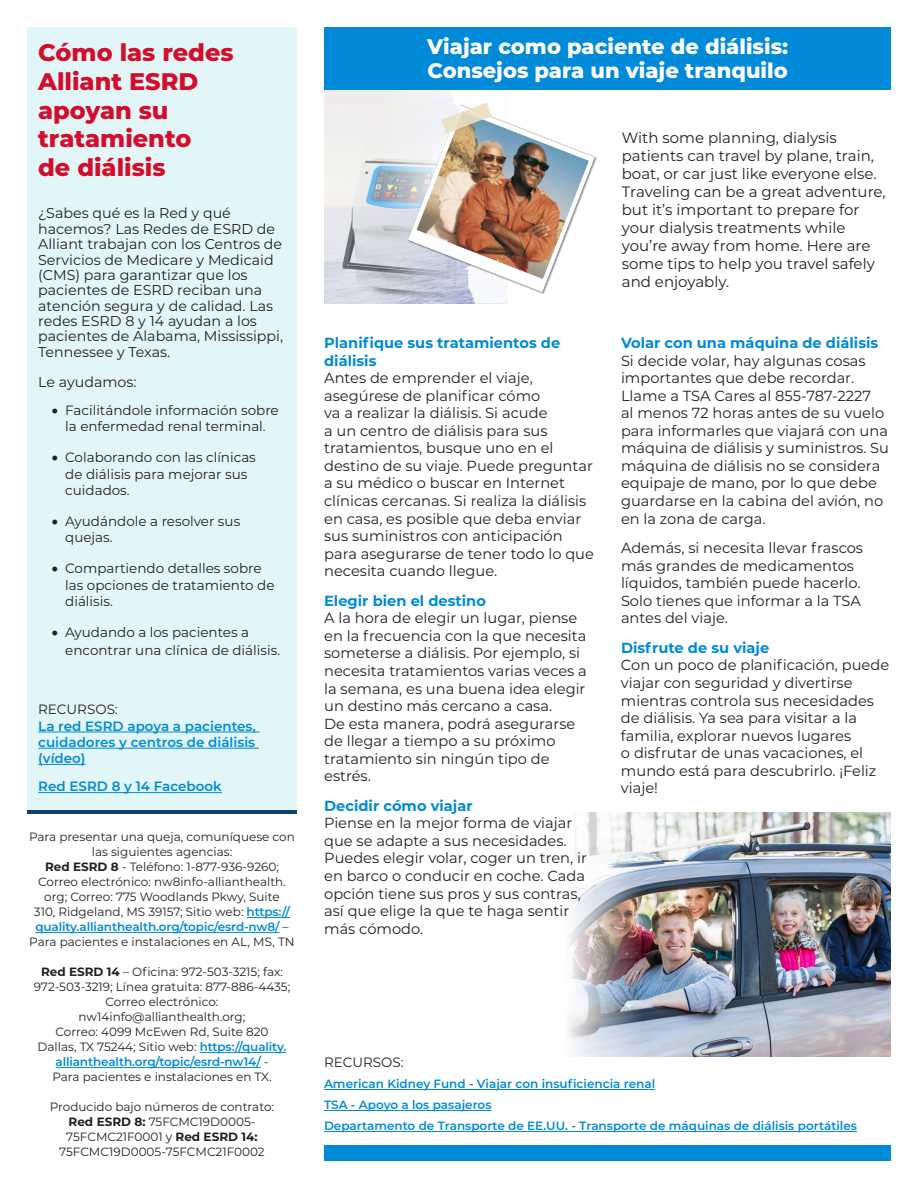
<style>
.page{position:relative;width:918px;height:1188px;background:#fff}
.page>*{position:absolute;margin:0;border:0;box-sizing:border-box;transform-origin:0 0}
.t1{font:800 24px/28.8px "Montserrat";color:#d30d2b}
.t2{font:800 21px "Montserrat";color:#fff}
.t3{font:15px/18px "Montserrat";color:#231f20}
.t4{font:14.7px/17.5px "Montserrat";color:#231f20}
.t5{font:14.25px/15.5px "Montserrat";color:#231f20}
.t6{font:13.5px/16.2px "Montserrat";color:#231f20}
.List_Paragraph{font:600 13.5px/16.2px "Montserrat";color:#008ad8}
.t7{font:12px/15px "Montserrat";color:#231f20;text-align:center}
.t8{font:600 12px/21px "Montserrat";color:#008ad8}
.s1{font-weight:700;color:#008ad8}
.s2{font-weight:400;color:#231f20}
.s3{font-weight:700}
.s4{font-weight:600;color:#008ad8}
</style>
<div class="page">
<img style="left:568px;top:812px;width:323px;height:244px">
<img style="left:324px;top:90px;width:84px;height:214px">
<img style="left:408px;top:90px;width:187px;height:214px">
<div style="left:27px;top:27px;width:270px;height:783px;background:#e2f6f8"></div>
<div style="left:324px;top:27px;width:567px;height:63px;background:#008ad8"></div>
<hr style="left:27px;top:810px;width:270px;height:4px;background:#0e4174">
<hr style="left:324px;top:1089px;width:331px;height:1px;background:#008ad8">
<hr style="left:324px;top:1110px;width:168px;height:1px;background:#008ad8">
<hr style="left:324px;top:1131px;width:533px;height:1px;background:#008ad8">
<hr style="left:38px;top:732px;width:222px;height:1px;background:#008ad8">
<hr style="left:38px;top:748px;width:221px;height:1px;background:#008ad8">
<hr style="left:38px;top:764px;width:48px;height:1px;background:#008ad8">
<hr style="left:38px;top:792px;width:184px;height:1px;background:#008ad8">
<div style="left:324px;top:1146px;width:567px;height:15px;background:#008ad8"></div>
<hr style="left:247px;top:917px;width:43px;height:1px;background:#008ad8">
<hr style="left:35px;top:932px;width:245px;height:1px;background:#008ad8">
<hr style="left:200px;top:1052px;width:86px;height:1px;background:#008ad8">
<hr style="left:56px;top:1067px;width:205px;height:1px;background:#008ad8">
<p class="t1" style="left:38px;top:37px;width:197px">Cómo las redes<br>Alliant ESRD apoyan su tratamiento<br>de diálisis</p>
<p class="t2" style="left:427px;top:31px;width:362px">Viajar como paciente de diálisis:</p>
<p class="t2" style="left:428px;top:55px;width:362px">Consejos para un viaje tranquilo</p>
<p class="t3" style="left:622px;top:128px;width:265px">With some planning, dialysis patients can travel by plane, train, boat, or car just like everyone else.<br>Traveling can be a great adventure, but it’s important to prepare for your dialysis treatments while you’re away from home. Here are some tips to help you travel safely and enjoyably.</p>
<p class="t5" style="left:38px;top:205px;width:246px">¿Sabes qué es la Red y qué hacemos? Las Redes de ESRD de<br>Alliant trabajan con los Centros de<br>Servicios de Medicare y Medicaid (CMS) para garantizar que los pacientes de ESRD reciban una atención segura y de calidad. Las redes ESRD 8 y 14 ayudan a los pacientes de Alabama, Mississippi,<br>Tennessee y Texas.</p>
<p class="t5" style="left:38px;top:374px;width:100px">Le ayudamos:</p>
<p class="t6" style="left:52px;top:402px;width:229px;text-align:center">• Facilitándole información sobre la enfermedad renal terminal.</p>
<p class="t6" style="left:65px;top:449px;width:192px;text-indent:-14px">• Colaborando con las clínicas de diálisis para mejorar sus cuidados.</p>
<p class="t6" style="left:65px;top:513px;width:177px;text-indent:-14px">• Ayudándole a resolver sus quejas.</p>
<p class="t6" style="left:65px;top:560px;width:211px;text-indent:-14px">• Compartiendo detalles sobre las opciones de tratamiento de diálisis.</p>
<p class="t6" style="left:65px;top:623px;width:216px;line-height:18px;text-indent:-14px">• Ayudando a los pacientes a encontrar una clínica de diálisis.</p>
<p class="t4" style="left:324px;top:334px;width:271px"><span class="s1">Planifique sus tratamientos de diálisis<br></span>Antes de emprender el viaje, asegúrese de planificar cómo<br>va a realizar la diálisis. Si acude<br>a un centro de diálisis para sus tratamientos, busque uno en el destino de su viaje. Puede preguntar a su médico o buscar en Internet clínicas cercanas. Si realiza la diálisis en casa, es posible que deba enviar sus suministros con anticipación para asegurarse de tener todo lo que necesita cuando llegue.</p>
<p class="t4" style="left:324px;top:591px;width:264px"><span class="s1">Elegir bien el destino<br></span>A la hora de elegir un lugar, piense en la frecuencia con la que necesita someterse a diálisis. Por ejemplo, si necesita tratamientos varias veces a la semana, es una buena idea elegir un destino más cercano a casa.<br>De esta manera, podrá asegurarse de llegar a tiempo a su próximo tratamiento sin ningún tipo de estrés.</p>
<p class="t4" style="left:324px;top:796px;width:264px"><span class="s1">Decidir cómo viajar<br></span>Piense en la mejor forma de viajar que se adapte a sus necesidades.<br>Puedes elegir volar, coger un tren, ir en barco o conducir en coche. Cada opción tiene sus pros y sus contras, así que elige la que te haga sentir más cómodo.</p>
<p class="t4" style="left:621px;top:334px;width:270px"><span class="s1">Volar con una máquina de diálisis<br></span>Si decide volar, hay algunas cosas importantes que debe recordar.<br>Llame a TSA Cares al 855-787-2227<br>al menos 72 horas antes de su vuelo para informarles que viajará con una máquina de diálisis y suministros. Su máquina de diálisis no se considera equipaje de mano, por lo que debe guardarse en la cabina del avión, no en la zona de carga.</p>
<p class="t4" style="left:621px;top:539px;width:244px">Además, si necesita llevar frascos más grandes de medicamentos líquidos, también puede hacerlo.<br>Solo tienes que informar a la TSA antes del viaje.</p>
<p class="t4" style="left:621px;top:638px;width:270px"><span class="s1">Disfrute de su viaje<br></span>Con un poco de planificación, puede viajar con seguridad y divertirse mientras controla sus necesidades de diálisis. Ya sea para visitar a la familia, explorar nuevos lugares<br>o disfrutar de unas vacaciones, el mundo está para descubrirlo. ¡Feliz viaje!</p>
<p class="List_Paragraph" style="left:38px;top:701px;width:219px"><span class="s2">RECURSOS:<br></span>La red ESRD apoya a pacientes, cuidadores y centros de diálisis (vídeo)</p>
<p class="List_Paragraph" style="left:38px;top:778px;width:185px">Red ESRD 8 y 14 Facebook</p>
<p class="t7" style="left:29px;top:829px;width:267px">Para presentar una queja, comuníquese con las siguientes agencias:<br><span class="s3">Red ESRD 8</span> - Teléfono: 1-877-936-9260; Correo electrónico: nw8info-allianthealth. org; Correo: 775 Woodlands Pkwy, Suite<br>310, Ridgeland, MS 39157; Sitio web: <span class="s4">https:// quality.allianthealth.org/topic/esrd-nw8/</span> – Para pacientes e instalaciones en AL, MS, TN</p>
<p class="t7" style="left:34px;top:964px;width:258px"><span class="s3">Red ESRD 14</span> – Oficina: 972-503-3215; fax:<br>972-503-3219; Línea gratuita: 877-886-4435; Correo electrónico: nw14info@allianthealth.org;</p>
<p class="t7" style="left:38px;top:1024px;width:250px">Correo: 4099 McEwen Rd, Suite 820<br>Dallas, TX 75244; Sitio web: <span class="s4">https://quality. allianthealth.org/topic/esrd-nw14/</span> -<br>Para pacientes e instalaciones en TX.</p>
<p class="t7" style="left:50px;top:1099px;width:226px">Producido bajo números de contrato:<br><span class="s3">Red ESRD 8:</span> 75FCMC19D0005-<br>75FCMC21F0001 y <span class="s3">Red ESRD 14:<br></span>75FCMC19D0005-75FCMC21F0002</p>
<p class="t6" style="left:324px;top:1054px;width:81px">RECURSOS:</p>
<p class="t8" style="left:324px;top:1073px;width:535px">American Kidney Fund - Viajar con insuficiencia renal<br>TSA - Apoyo a los pasajeros<br>Departamento de Transporte de EE.UU. - Transporte de máquinas de diálisis portátiles</p>
</div>
